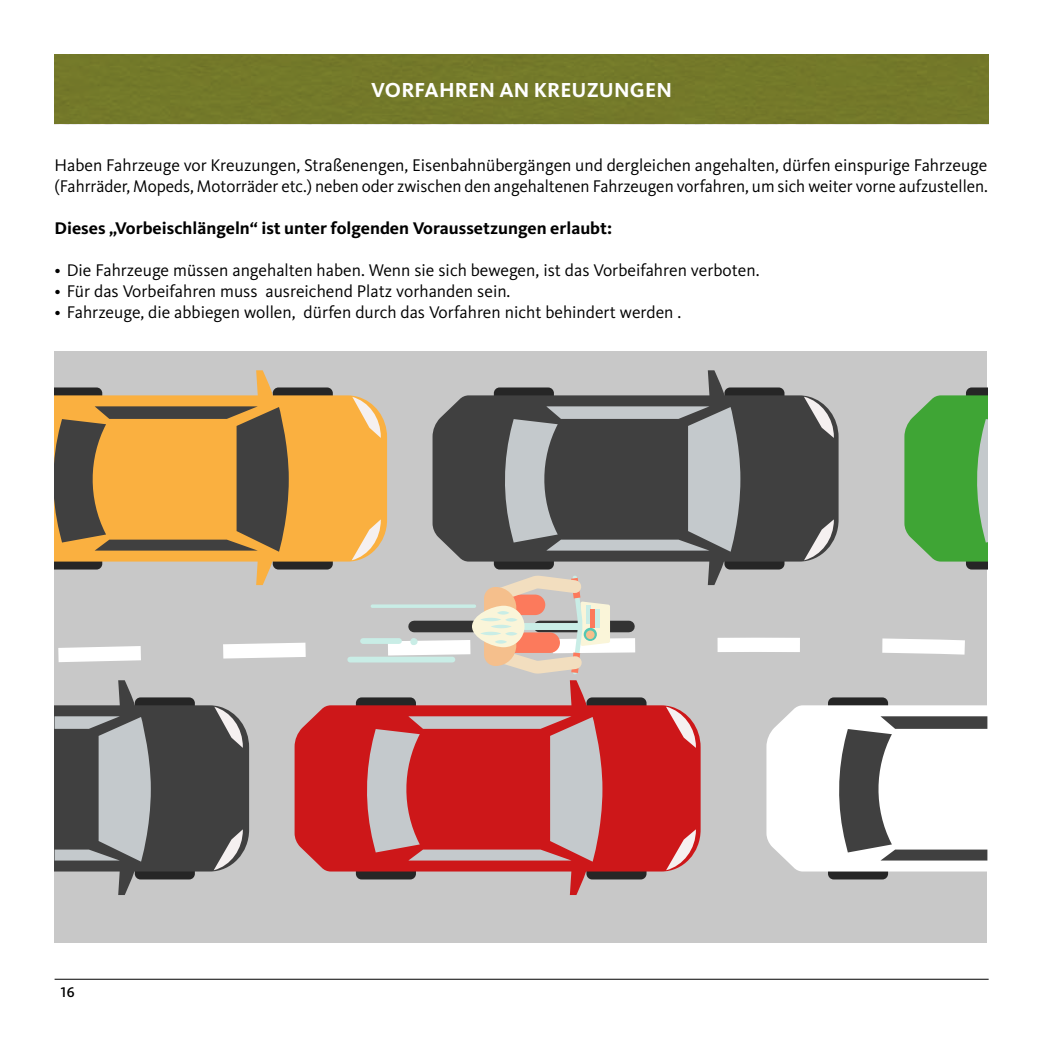
<style>
.page{position:relative;width:1042px;height:1042px;background:#fff}
.page>*{position:absolute;margin:0;border:0;box-sizing:border-box;transform-origin:0 0}
.t1{font:700 21px "Kievit OT";letter-spacing:.01em;color:#fff}
.t2{font:17.5px/21px "Kievit OT";color:#000}
.t3{font:700 17.5px "Kievit OT";color:#000}
.t4{font:500 14.53px "Kievit OT";color:#000}
</style>
<div class="page">
<hr style="left:55px;top:979px;width:933px;height:1px;background:#000">
<div style="left:55px;top:351px;width:932px;height:592px;background:#c8c8c8"></div>
<div style="left:55px;top:55px;width:933px;height:69px;background:#737929"></div>
<svg style="left:55px;top:370px;width:932px;height:525px"></svg>
<p class="t1" style="left:371px;top:78px;width:302px">VORFAHREN AN KREUZUNGEN</p>
<p class="t2" style="left:55px;top:155px;width:935px">Haben Fahrzeuge vor Kreuzungen, Straßenengen, Eisenbahnübergängen und dergleichen angehalten, dürfen einspurige Fahrzeuge (Fahrräder, Mopeds, Motorräder etc.) neben oder zwischen den angehaltenen Fahrzeugen vorfahren, um sich weiter vorne aufzustellen.</p>
<p class="t3" style="left:55px;top:218px;width:559px">Dieses „Vorbeischlängeln“ ist unter folgenden Voraussetzungen erlaubt:</p>
<p class="t2" style="left:55px;top:260px;width:706px">• Die Fahrzeuge müssen angehalten haben. Wenn sie sich bewegen, ist das Vorbeifahren verboten.</p>
<p class="t2" style="left:55px;top:281px;width:457px">• Für das Vorbeifahren muss ausreichend Platz vorhanden sein.</p>
<p class="t2" style="left:55px;top:302px;width:628px">• Fahrzeuge, die abbiegen wollen, dürfen durch das Vorfahren nicht behindert werden .</p>
<p class="t4" style="left:61px;top:984px;width:15px">16</p>
</div>
